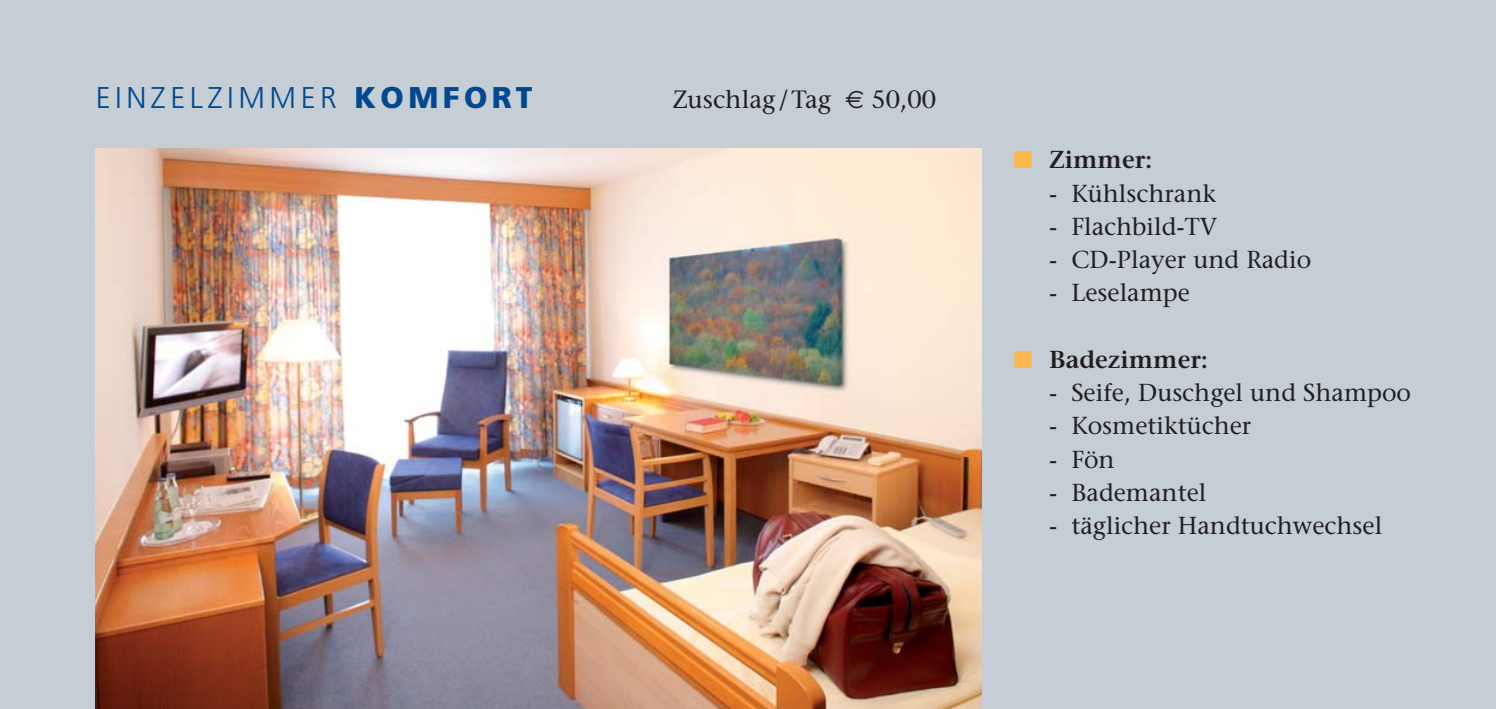
<style>
.page{position:relative;width:1496px;height:709px;background:#fff}
.page>*{position:absolute;margin:0;border:0;box-sizing:border-box;transform-origin:0 0}
.t1{font:300 30px "Frutiger";letter-spacing:.15em;color:#004990}
.t2{font:25px "Stone Serif";color:#231f20}
.t3{font:24.5px "Stone Serif";color:#231f20}
.t4{font:600 24.5px "Stone Serif";color:#231f20}
.s1{font-weight:900}
.s2{font-family:"Euro Sans"}
.s3{color:#fcb64c}
</style>
<div class="page">
<div style="left:0;top:0;width:1495px;height:709px;background:#c4ced4"></div>
<img style="left:96px;top:149px;width:885px;height:560px">
<p class="t1" style="left:96px;top:86px;width:438px">EINZELZIMMER <span class="s1">KOMFORT</span></p>
<p class="t2" style="left:672px;top:90px;width:265px">Zuschlag / Tag <span class="s2">€</span> 50,00</p>
<p class="t4" style="left:1013px;top:150px;width:140px"><span class="s3">■</span> Zimmer:</p>
<p class="t3" style="left:1049px;top:184px;width:168px">- Kühlschrank</p>
<p class="t3" style="left:1049px;top:217px;width:170px">- Flachbild-TV</p>
<p class="t3" style="left:1049px;top:250px;width:263px">- CD-Player und Radio</p>
<p class="t3" style="left:1049px;top:283px;width:142px">- Leselampe</p>
<p class="t4" style="left:1013px;top:350px;width:196px"><span class="s3">■</span> Badezimmer:</p>
<p class="t3" style="left:1049px;top:383px;width:363px">- Seife, Duschgel und Shampoo</p>
<p class="t3" style="left:1049px;top:416px;width:203px">- Kosmetiktücher</p>
<p class="t3" style="left:1049px;top:450px;width:67px">- Fön</p>
<p class="t3" style="left:1049px;top:483px;width:159px">- Bademantel</p>
<p class="t3" style="left:1049px;top:516px;width:334px">- täglicher Handtuchwechsel</p>
</div>
